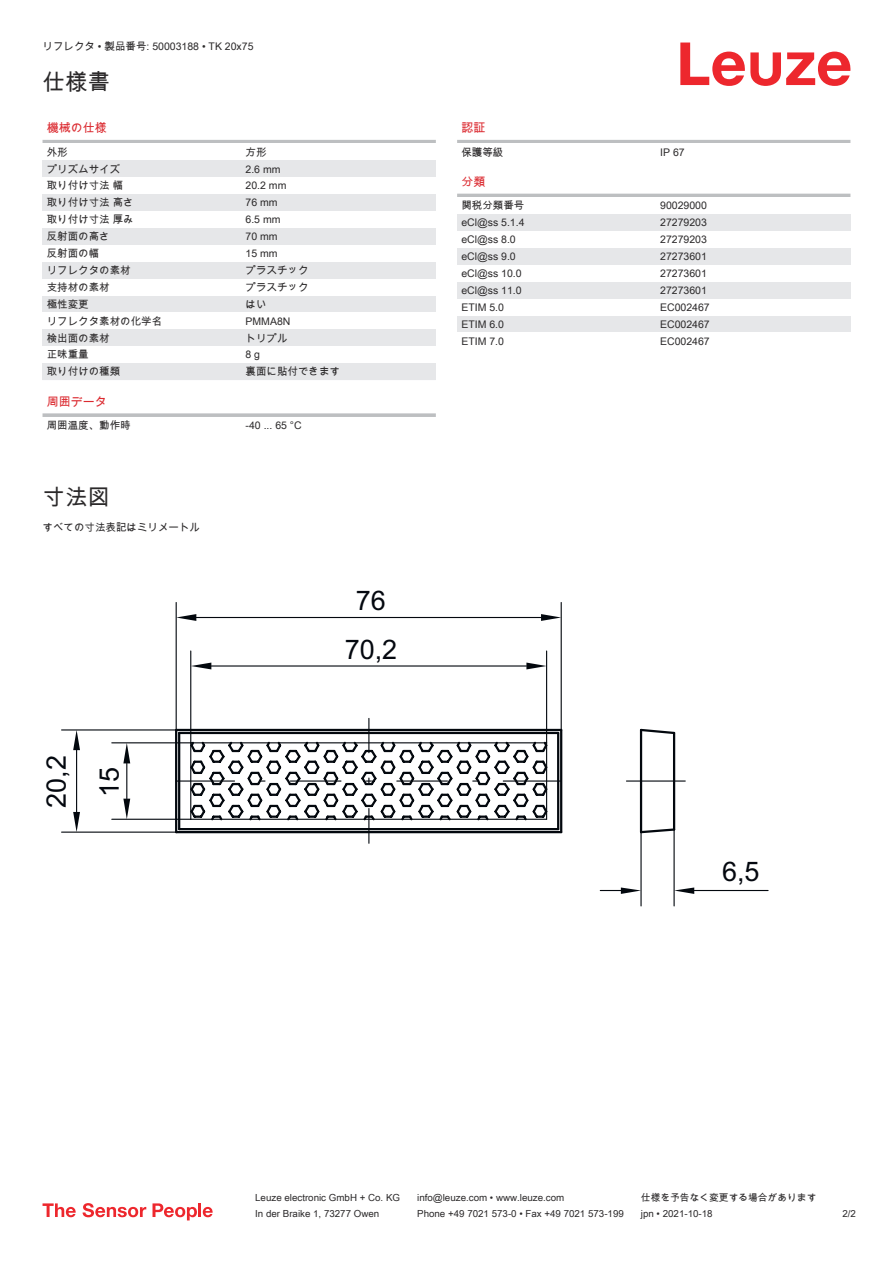
<style>
.page{position:relative;width:893px;height:1263px;background:#fff}
.page>*{position:absolute;margin:0;border:0;box-sizing:border-box;transform-origin:0 0}
.t1{font:27px/48.4px "Arial";color:#04080f;text-align:center}
.t2{font:22.5px "Arial Unicode MS";color:#2b292a}
.t3{font:12px "Arial Unicode MS";color:#db2a30}
.t4{font:10.5px "Arial Unicode MS";color:#2b292a}
.t5{font:9.75px "Arial Unicode MS";color:#2b292a}
</style>
<div class="page">
<svg style="left:680px;top:43px;width:170px;height:43px"></svg>
<hr style="left:43px;top:140px;width:393px;height:3px;background:#bdbfc1">
<div style="left:43px;top:160px;width:199px;height:17px;background:#e6e7e9"></div>
<div style="left:242px;top:160px;width:194px;height:17px;background:#e6e7e9"></div>
<div style="left:43px;top:194px;width:199px;height:17px;background:#e6e7e9"></div>
<div style="left:242px;top:194px;width:194px;height:17px;background:#e6e7e9"></div>
<div style="left:43px;top:228px;width:199px;height:17px;background:#e6e7e9"></div>
<div style="left:242px;top:228px;width:194px;height:17px;background:#e6e7e9"></div>
<div style="left:43px;top:262px;width:199px;height:17px;background:#e6e7e9"></div>
<div style="left:242px;top:262px;width:194px;height:17px;background:#e6e7e9"></div>
<div style="left:43px;top:296px;width:199px;height:16px;background:#e6e7e9"></div>
<div style="left:242px;top:296px;width:194px;height:16px;background:#e6e7e9"></div>
<div style="left:43px;top:329px;width:199px;height:17px;background:#e6e7e9"></div>
<div style="left:242px;top:329px;width:194px;height:17px;background:#e6e7e9"></div>
<div style="left:43px;top:363px;width:199px;height:17px;background:#e6e7e9"></div>
<div style="left:242px;top:363px;width:194px;height:17px;background:#e6e7e9"></div>
<svg style="left:43px;top:413px;width:393px;height:4px;background:#c3c5c7"></svg>
<hr style="left:457px;top:140px;width:393px;height:3px;background:#bdbfc1">
<hr style="left:457px;top:194px;width:393px;height:3px;background:#bdbfc1">
<div style="left:457px;top:214px;width:200px;height:17px;background:#e6e7e9"></div>
<div style="left:657px;top:214px;width:193px;height:17px;background:#e6e7e9"></div>
<div style="left:457px;top:248px;width:200px;height:17px;background:#e6e7e9"></div>
<div style="left:657px;top:248px;width:193px;height:17px;background:#e6e7e9"></div>
<div style="left:457px;top:282px;width:200px;height:17px;background:#e6e7e9"></div>
<div style="left:657px;top:282px;width:193px;height:17px;background:#e6e7e9"></div>
<div style="left:457px;top:316px;width:200px;height:16px;background:#e6e7e9"></div>
<div style="left:657px;top:316px;width:193px;height:16px;background:#e6e7e9"></div>
<svg style="left:43px;top:1203px;width:33px;height:14px"></svg>
<svg style="left:83px;top:1203px;width:63px;height:14px"></svg>
<svg style="left:153px;top:1203px;width:44px;height:17px"></svg>
<hr style="left:198px;top:1203px;width:3px;height:14px;background:#ed272d">
<svg style="left:203px;top:1207px;width:10px;height:10px"></svg>
<hr style="left:211px;top:665px;width:315px;height:1px;background:#03080e">
<hr style="left:546px;top:651px;width:1px;height:92px;background:#03080e">
<hr style="left:190px;top:651px;width:1px;height:92px;background:#03080e">
<svg style="left:191px;top:662px;width:20px;height:7px"></svg>
<svg style="left:526px;top:662px;width:21px;height:7px"></svg>
<hr style="left:176px;top:602px;width:1px;height:128px;background:#03080e">
<hr style="left:561px;top:602px;width:1px;height:128px;background:#03080e">
<hr style="left:196px;top:617px;width:345px;height:1px;background:#03080e">
<svg style="left:176px;top:614px;width:20px;height:7px"></svg>
<svg style="left:541px;top:614px;width:20px;height:7px"></svg>
<hr style="left:503px;top:780px;width:58px;height:2px;background:#03080e">
<hr style="left:176px;top:780px;width:59px;height:2px;background:#03080e">
<hr style="left:176px;top:831px;width:385px;height:2px;background:#03080e">
<hr style="left:176px;top:729px;width:385px;height:2px;background:#03080e">
<hr style="left:179px;top:732px;width:379px;height:2px;background:#03080e">
<hr style="left:179px;top:828px;width:379px;height:2px;background:#03080e">
<hr style="left:76px;top:750px;width:1px;height:62px;background:#03080e">
<hr style="left:62px;top:729px;width:114px;height:1px;background:#03080e">
<hr style="left:62px;top:831px;width:114px;height:2px;background:#03080e">
<svg style="left:73px;top:812px;width:7px;height:20px"></svg>
<svg style="left:73px;top:730px;width:7px;height:20px"></svg>
<hr style="left:112px;top:742px;width:81px;height:1px;background:#03080e">
<hr style="left:112px;top:819px;width:79px;height:1px;background:#03080e">
<hr style="left:126px;top:763px;width:1px;height:36px;background:#03080e">
<svg style="left:123px;top:743px;width:7px;height:20px"></svg>
<svg style="left:123px;top:799px;width:7px;height:20px"></svg>
<hr style="left:175px;top:730px;width:2px;height:102px;background:#03080e">
<hr style="left:178px;top:733px;width:2px;height:96px;background:#03080e">
<hr style="left:694px;top:890px;width:74px;height:1px;background:#03080e">
<hr style="left:673px;top:829px;width:2px;height:77px;background:#03080e">
<hr style="left:640px;top:832px;width:2px;height:74px;background:#03080e">
<svg style="left:600px;top:887px;width:41px;height:7px"></svg>
<svg style="left:674px;top:887px;width:20px;height:7px"></svg>
<hr style="left:626px;top:780px;width:59px;height:2px;background:#03080e">
<svg style="left:639px;top:728px;width:37px;height:106px"></svg>
<hr style="left:368px;top:808px;width:1px;height:35px;background:#03080e">
<svg style="left:189px;top:740px;width:360px;height:82px"></svg>
<hr style="left:368px;top:718px;width:1px;height:35px;background:#03080e">
<hr style="left:673px;top:733px;width:2px;height:96px;background:#03080e">
<hr style="left:560px;top:730px;width:2px;height:102px;background:#03080e">
<hr style="left:640px;top:730px;width:2px;height:102px;background:#03080e">
<hr style="left:557px;top:733px;width:2px;height:96px;background:#03080e">
<p class="t4" style="left:43px;top:39px;width:213px">リフレクタ • 製品番号: 50003188 • TK 20x75</p>
<h2 class="t2" style="left:43px;top:66px;width:69px">仕様書</h2>
<p class="t3" style="left:47px;top:119px;width:61px">機械の仕様</p>
<p class="t4" style="left:47px;top:144px;width:22px">外形</p>
<p class="t4" style="left:246px;top:144px;width:22px">方形</p>
<p class="t4" style="left:47px;top:161px;width:75px">プリズムサイズ</p>
<p class="t4" style="left:246px;top:161px;width:37px">2.6 mm</p>
<p class="t4" style="left:47px;top:178px;width:78px">取り付け寸法 幅</p>
<p class="t4" style="left:246px;top:178px;width:42px">20.2 mm</p>
<p class="t4" style="left:47px;top:195px;width:88px">取り付け寸法 高さ</p>
<p class="t4" style="left:246px;top:195px;width:34px">76 mm</p>
<p class="t4" style="left:47px;top:212px;width:88px">取り付け寸法 厚み</p>
<p class="t4" style="left:246px;top:212px;width:37px">6.5 mm</p>
<p class="t4" style="left:47px;top:229px;width:64px">反射面の高さ</p>
<p class="t4" style="left:246px;top:229px;width:34px">70 mm</p>
<p class="t4" style="left:47px;top:246px;width:54px">反射面の幅</p>
<p class="t4" style="left:246px;top:246px;width:34px">15 mm</p>
<p class="t4" style="left:47px;top:263px;width:85px">リフレクタの素材</p>
<p class="t4" style="left:246px;top:263px;width:64px">プラスチック</p>
<p class="t4" style="left:47px;top:280px;width:64px">支持材の素材</p>
<p class="t4" style="left:246px;top:280px;width:64px">プラスチック</p>
<p class="t4" style="left:47px;top:296px;width:43px">極性変更</p>
<p class="t4" style="left:246px;top:296px;width:22px">はい</p>
<p class="t4" style="left:47px;top:313px;width:117px">リフレクタ素材の化学名</p>
<p class="t4" style="left:246px;top:313px;width:46px">PMMA8N</p>
<p class="t4" style="left:47px;top:330px;width:64px">検出面の素材</p>
<p class="t4" style="left:246px;top:330px;width:43px">トリプル</p>
<p class="t4" style="left:47px;top:347px;width:43px">正味重量</p>
<p class="t4" style="left:246px;top:347px;width:16px">8 g</p>
<p class="t4" style="left:47px;top:364px;width:75px">取り付けの種類</p>
<p class="t4" style="left:246px;top:364px;width:96px">裏面に貼付できます</p>
<p class="t3" style="left:47px;top:393px;width:61px">周囲データ</p>
<p class="t4" style="left:47px;top:418px;width:85px">周囲温度、動作時</p>
<p class="t4" style="left:246px;top:418px;width:58px">-40 ... 65 °C</p>
<h2 class="t2" style="left:43px;top:480px;width:69px">寸法図</h2>
<p class="t4" style="left:43px;top:519px;width:159px">すべての寸法表記はミリメートル</p>
<h1 class="t1" style="left:31px;top:808px;width:54px;line-height:53.2px;rotate:-90deg">20,2<br>15</h1>
<h1 class="t1" style="left:345px;top:578px;width:54px">76<br>70,2</h1>
<p class="t3" style="left:461px;top:119px;width:25px">認証</p>
<p class="t4" style="left:461px;top:144px;width:43px">保護等級</p>
<p class="t4" style="left:660px;top:144px;width:26px">IP 67</p>
<p class="t3" style="left:461px;top:173px;width:25px">分類</p>
<p class="t4" style="left:461px;top:198px;width:64px">関税分類番号</p>
<p class="t4" style="left:660px;top:198px;width:48px">90029000</p>
<p class="t4" style="left:461px;top:215px;width:65px">eCl@ss 5.1.4</p>
<p class="t4" style="left:660px;top:215px;width:48px">27279203</p>
<p class="t4" style="left:461px;top:232px;width:56px">eCl@ss 8.0</p>
<p class="t4" style="left:660px;top:232px;width:48px">27279203</p>
<p class="t4" style="left:461px;top:249px;width:56px">eCl@ss 9.0</p>
<p class="t4" style="left:660px;top:249px;width:48px">27273601</p>
<p class="t4" style="left:461px;top:266px;width:62px">eCl@ss 10.0</p>
<p class="t4" style="left:660px;top:266px;width:48px">27273601</p>
<p class="t4" style="left:461px;top:283px;width:62px">eCl@ss 11.0</p>
<p class="t4" style="left:660px;top:283px;width:48px">27273601</p>
<p class="t4" style="left:461px;top:299px;width:44px">ETIM 5.0</p>
<p class="t4" style="left:660px;top:299px;width:51px">EC002467</p>
<p class="t4" style="left:461px;top:316px;width:44px">ETIM 6.0</p>
<p class="t4" style="left:660px;top:316px;width:51px">EC002467</p>
<p class="t4" style="left:461px;top:333px;width:44px">ETIM 7.0</p>
<p class="t4" style="left:660px;top:333px;width:51px">EC002467</p>
<h1 class="t1" style="left:722px;top:849px;width:39px">6,5</h1>
<p class="t5" style="left:255px;top:1191px;width:146px">Leuze electronic GmbH + Co. KG</p>
<p class="t5" style="left:417px;top:1191px;width:149px">info@leuze.com • www.leuze.com</p>
<p class="t5" style="left:641px;top:1191px;width:177px">仕様を予告なく変更する場合があります</p>
<p class="t5" style="left:255px;top:1206px;width:126px">In der Braike 1, 73277 Owen</p>
<p class="t5" style="left:417px;top:1206px;width:208px">Phone +49 7021 573-0 • Fax +49 7021 573-199</p>
<p class="t5" style="left:641px;top:1206px;width:73px">jpn • 2021-10-18</p>
<p class="t5" style="left:842px;top:1206px;width:15px">2 /2</p>
</div>
